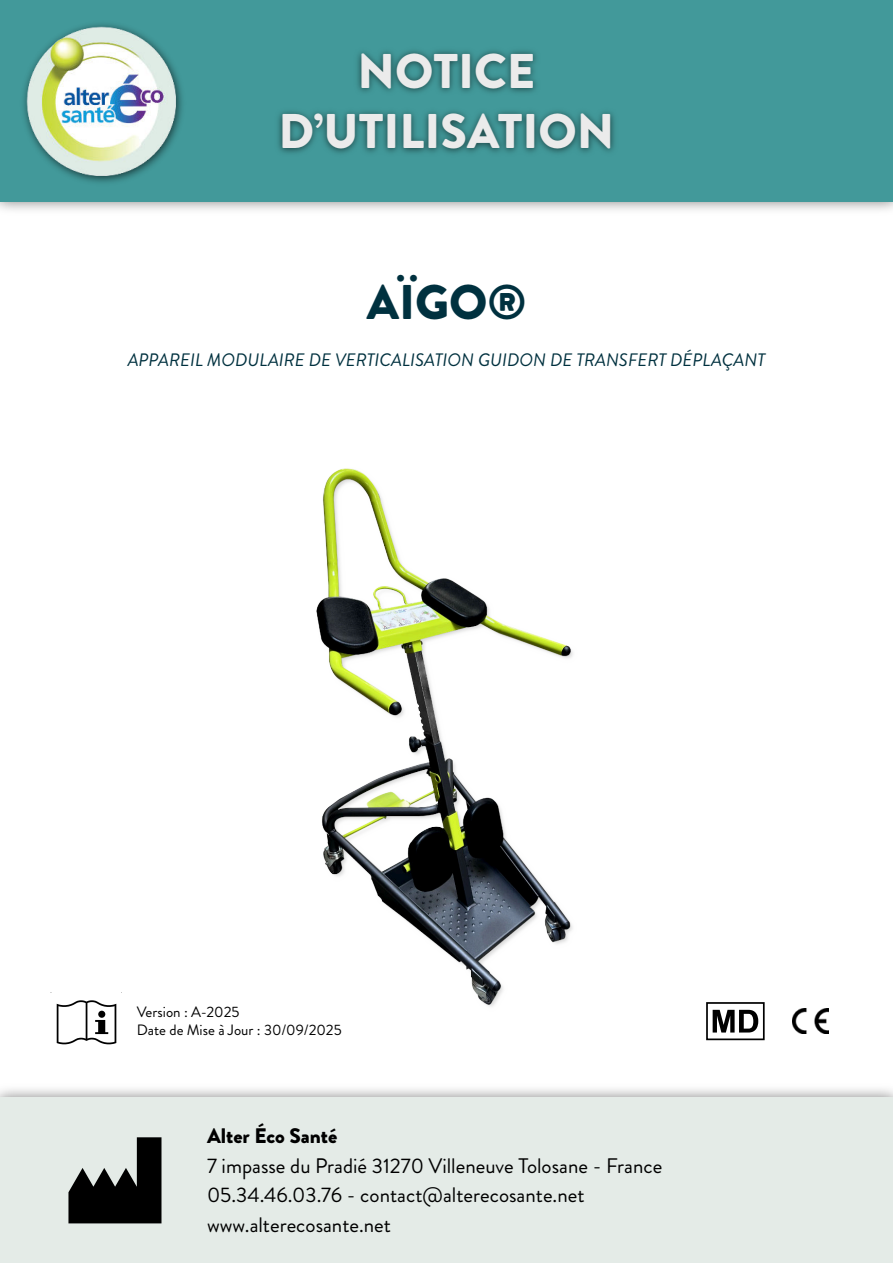
<style>
.page{position:relative;width:893px;height:1263px;background:#fff}
.page>*{position:absolute;margin:0;border:0;box-sizing:border-box;transform-origin:0 0}
.t1{font:900 48.6px/60.3px "Brandon Grotesque";color:#ebebeb;text-align:center}
.t2{font:900 48.6px "Brandon Grotesque";color:#00313f}
.t3{font:21px/29.5px "Brandon Grotesque";color:#000}
.t4{font:900 21px "Brandon Grotesque";color:#000}
.t5{font:italic 18px "Brandon Grotesque";color:#00313f}
.t6{font:15px/18px "Brandon Grotesque";color:#000}
</style>
<div class="page">
<img style="left:0;top:201px;width:893px;height:9px">
<div style="left:0;top:0;width:893px;height:201px;background:#42999a"></div>
<img style="left:0;top:24px;width:202px;height:178px">
<img style="left:278px;top:50px;width:337px;height:103px">
<img style="left:316px;top:468px;width:257px;height:539px">
<svg style="left:57px;top:1000px;width:59px;height:44px"></svg>
<img style="left:793px;top:1009px;width:35px;height:25px">
<div style="left:706px;top:1002px;width:59px;height:38px;border:2px solid #000"></div>
<svg style="left:713px;top:1010px;width:45px;height:22px"></svg>
<div style="left:0;top:1098px;width:893px;height:165px;background:#e4ebe7"></div>
<svg style="left:68px;top:1137px;width:93px;height:86px"></svg>
<h1 class="t1" style="left:278px;top:42px;width:338px">NOTICE<br>D’UTILISATION</h1>
<h1 class="t2" style="left:367px;top:273px;width:161px">AÏGO®</h1>
<p class="t5" style="left:128px;top:350px;width:639px">APPAREIL MODULAIRE DE VERTICALISATION GUIDON DE TRANSFERT DÉPLAÇANT</p>
<p class="t6" style="left:137px;top:1004px;width:206px">Version : A-2025<br>Date de Mise à Jour : 30/09/2025</p>
<p class="t4" style="left:207px;top:1123px;width:132px">Alter Éco Santé</p>
<p class="t3" style="left:207px;top:1152px;width:457px">7 impasse du Pradié 31270 Villeneuve Tolosane - France<br>05.34.46.03.76 - contact@alterecosante.net www.alterecosante.net</p>
</div>
